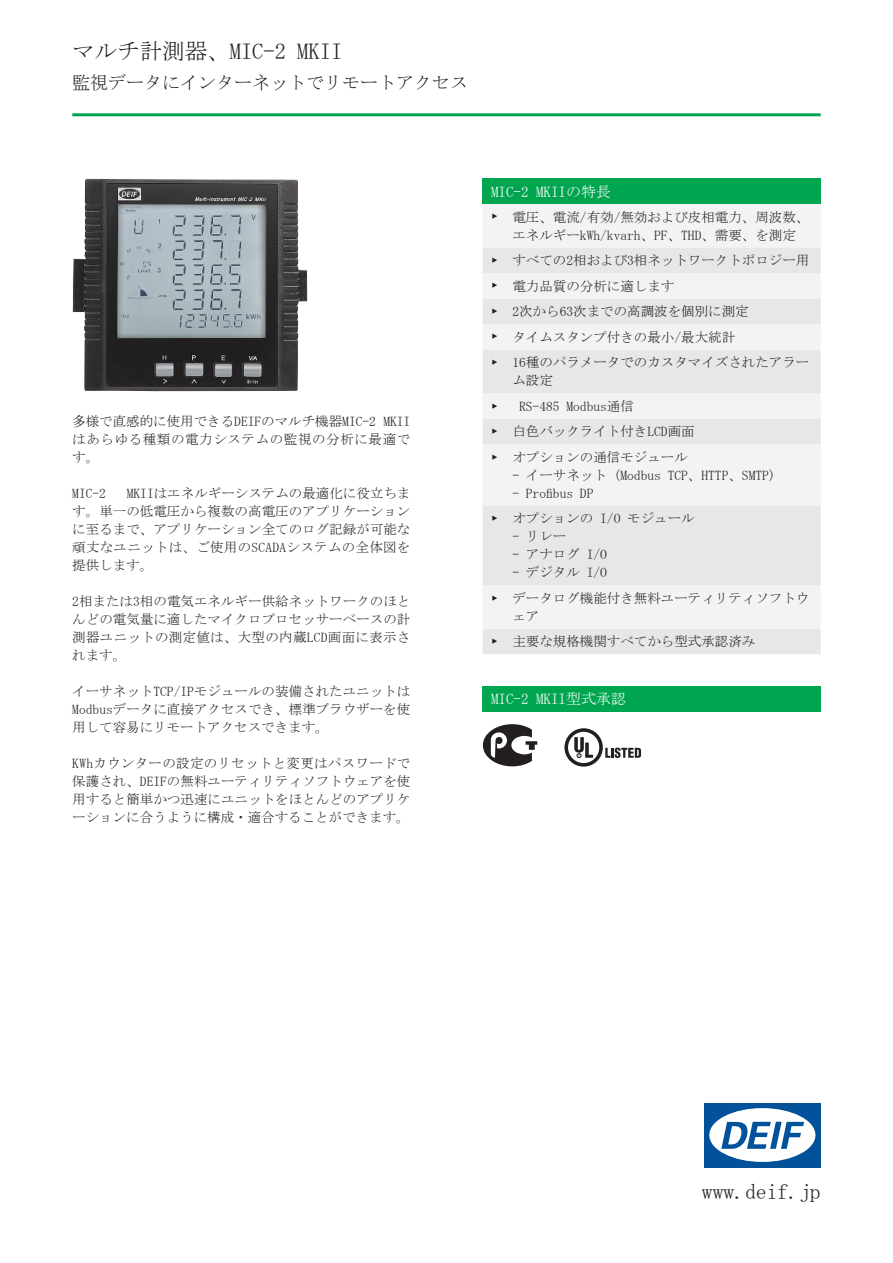
<style>
.page{position:relative;width:893px;height:1263px;background:#fff}
.page>*{position:absolute;margin:0;border:0;box-sizing:border-box;transform-origin:0 0}
.t1{font:22.5px "MS Mincho";color:#231f20}
.t2{font:21.6px "MS Mincho";color:#231f20}
.t3{font:18px "MS Mincho";color:#231f20}
.t4{font:15px "MS Mincho";color:#fff}
.t5{font:13.5px/18px "MS Mincho";color:#231f20;text-align:justify}
</style>
<div class="page">
<hr style="left:72px;top:113px;width:749px;height:3px;background:#00a54f">
<img style="left:72px;top:179px;width:235px;height:212px">
<div style="left:483px;top:179px;width:338px;height:25px;background:#00a54f"></div>
<div style="left:483px;top:204px;width:338px;height:44px;background:#f2f3f4"></div>
<svg style="left:483px;top:248px;width:338px;height:406px;fill:#e6e7e9"></svg>
<div style="left:483px;top:686px;width:338px;height:25px;background:#00a54f"></div>
<svg style="left:483px;top:724px;width:54px;height:42px"></svg>
<svg style="left:564px;top:728px;width:77px;height:39px"></svg>
<div style="left:704px;top:1103px;width:117px;height:64px;background:#01529a"></div>
<div style="left:709px;top:1108px;width:106px;height:54px;background:#fff;border-radius:50%"></div>
<svg style="left:721px;top:1122px;width:83px;height:27px"></svg>
<h1 class="t1" style="left:72px;top:39px;width:272px">マルチ計測器、MIC-2 MKII</h1>
<h3 class="t3" style="left:72px;top:74px;width:397px">監視データにインターネットでリモートアクセス</h3>
<p class="t5" style="left:72px;top:412px;width:340px">多様で直感的に使用できるDEIFのマルチ機器MIC-2 MKIIはあらゆる種類の電力システムの監視の分析に最適です。</p>
<p class="t5" style="left:72px;top:484px;width:35px">MIC-2</p>
<p class="t5" style="left:72px;top:484px;width:340px;text-indent:55px">MKIIはエネルギーシステムの最適化に役立ちます。単一の低電圧から複数の高電圧のアプリケーションに至るまで、アプリケーション全てのログ記録が可能な頑丈なユニットは、ご使用のSCADAシステムの全体図を提供します。</p>
<p class="t5" style="left:72px;top:592px;width:340px">2相または3相の電気エネルギー供給ネットワークのほとんどの電気量に適したマイクロプロセッサーベースの計測器ユニットの測定値は、大型の内蔵LCD画面に表示されます。</p>
<p class="t5" style="left:72px;top:682px;width:340px">イーサネットTCP/IPモジュールの装備されたユニットはModbusデータに直接アクセスでき、標準ブラウザーを使用して容易にリモートアクセスできます。</p>
<p class="t5" style="left:72px;top:754px;width:340px">KWhカウンターの設定のリセットと変更はパスワードで保護され、DEIFの無料ユーティリティソフトウェアを使用すると簡単かつ迅速にユニットをほとんどのアプリケーションに合うように構成・適合することができます。</p>
<p class="t4" style="left:491px;top:184px;width:121px">MIC-2 MKIIの特長</p>
<p class="t5" style="left:491px;top:208px;width:320px;text-align:center">► 電圧、電流/有効/無効および皮相電力、周波数、エネルギーkWh/kvarh、PF、THD、需要、を測定</p>
<p class="t5" style="left:491px;top:248px;width:320px;line-height:25.5px;text-align:left">► すべての2相および3相ネットワークトポロジー用► 電力品質の分析に適します<br>► 2次から63次までの高調波を個別に測定<br>► タイムスタンプ付きの最小/最大統計<br>► 16種のパラメータでのカスタマイズされたアラー</p>
<p class="t5" style="left:512px;top:371px;width:42px">ム設定</p>
<p class="t5" style="left:491px;top:397px;width:8px">►</p>
<p class="t5" style="left:491px;top:393px;width:205px;line-height:25.5px;text-align:left;text-indent:28px">RS-485 Modbus通信<br>► 白色バックライト付きLCD画面► オプションの通信モジュール</p>
<p class="t5" style="left:512px;top:466px;width:265px">- イーサネット (Modbus TCP、HTTP、SMTP)</p>
<p class="t5" style="left:491px;top:480px;width:205px;line-height:25.5px;text-indent:21px">- Profibus DP<br>► オプションの I/O モジュール</p>
<p class="t5" style="left:512px;top:527px;width:55px">- リレー</p>
<p class="t5" style="left:512px;top:545px;width:96px">- アナログ I/O</p>
<p class="t5" style="left:491px;top:560px;width:320px;line-height:25.5px;text-indent:21px">- デジタル I/O<br>► データログ機能付き無料ユーティリティソフトウ</p>
<p class="t5" style="left:491px;top:603px;width:266px;line-height:25.5px;text-indent:21px">ェア<br>► 主要な規格機関すべてから型式承認済み</p>
<p class="t4" style="left:491px;top:691px;width:136px">MIC-2 MKII型式承認</p>
<h2 class="t2" style="left:702px;top:1181px;width:120px">www.deif.jp</h2>
</div>
